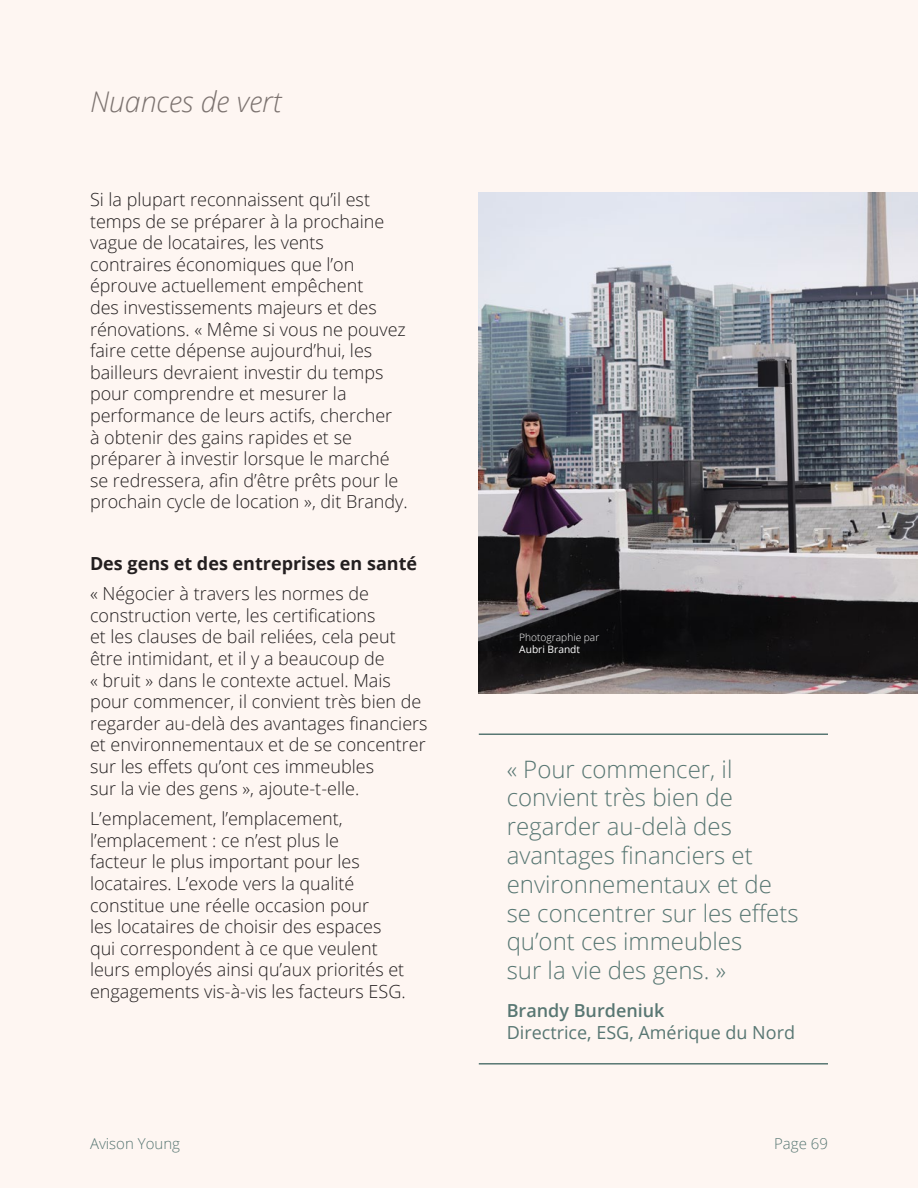
<style>
.page{position:relative;width:918px;height:1188px;background:#fef6f2}
.page>*{position:absolute;margin:0;border:0;box-sizing:border-box;transform-origin:0 0}
.t1{font:italic 300 28.5px "Open Sans";color:#7c7370}
.t2{font:300 24px/28.8px "Open Sans";color:#587773}
.t3{font:300 18px/21.6px "Open Sans";color:#231f20}
.t4{font:700 18px "Open Sans";color:#231f20}
.t5{font:18px "Open Sans";color:#587773}
.t6{font:600 18px "Open Sans";color:#587773}
.t7{font:300 15px "Open Sans";color:#587773}
.t8{font:300 10.2px "Open Sans";color:#fff}
.t9{font:10.2px "Open Sans";color:#fff}
</style>
<div class="page">
<hr style="left:479px;top:734px;width:349px;height:1px;background:#587773">
<hr style="left:479px;top:1063px;width:349px;height:2px;background:#587773">
<img style="left:479px;top:192px;width:439px;height:501px">
<p class="t1" style="left:90px;top:82px;width:193px">Nuances de vert</p>
<p class="t3" style="left:90px;top:188px;width:319px">Si la plupart reconnaissent qu’il est temps de se préparer à la prochaine vague de locataires, les vents contraires économiques que l’on éprouve actuellement empêchent<br>des investissements majeurs et des rénovations. « Même si vous ne pouvez faire cette dépense aujourd’hui, les bailleurs devraient investir du temps pour comprendre et mesurer la performance de leurs actifs, chercher<br>à obtenir des gains rapides et se préparer à investir lorsque le marché se redressera, afin d’être prêts pour le prochain cycle de location », dit Brandy.</p>
<p class="t4" style="left:90px;top:550px;width:329px">Des gens et des entreprises en santé</p>
<p class="t3" style="left:90px;top:582px;width:339px">« Négocier à travers les normes de construction verte, les certifications<br>et les clauses de bail reliées, cela peut être intimidant, et il y a beaucoup de<br>« bruit » dans le contexte actuel. Mais pour commencer, il convient très bien de regarder au-delà des avantages financiers et environnementaux et de se concentrer sur les effets qu’ont ces immeubles<br>sur la vie des gens », ajoute-t-elle.</p>
<p class="t3" style="left:90px;top:807px;width:317px">L’emplacement, l’emplacement, l’emplacement : ce n’est plus le<br>facteur le plus important pour les locataires. L’exode vers la qualité constitue une réelle occasion pour<br>les locataires de choisir des espaces qui correspondent à ce que veulent leurs employés ainsi qu’aux priorités et engagements vis-à-vis les facteurs ESG.</p>
<p class="t8" style="left:519px;top:630px;width:82px">Photographie par</p>
<p class="t9" style="left:519px;top:642px;width:62px">Aubri Brandt</p>
<p class="t2" style="left:507px;top:754px;width:294px">« Pour commencer, il convient très bien de regarder au-delà des avantages financiers et environnementaux et de se concentrer sur les effets qu’ont ces immeubles<br>sur la vie des gens. »</p>
<p class="t6" style="left:507px;top:998px;width:159px">Brandy Burdeniuk</p>
<p class="t5" style="left:507px;top:1020px;width:290px">Directrice, ESG, Amérique du Nord</p>
<p class="t7" style="left:90px;top:1133px;width:92px">Avison Young</p>
<p class="t7" style="left:774px;top:1133px;width:55px">Page 69</p>
</div>
